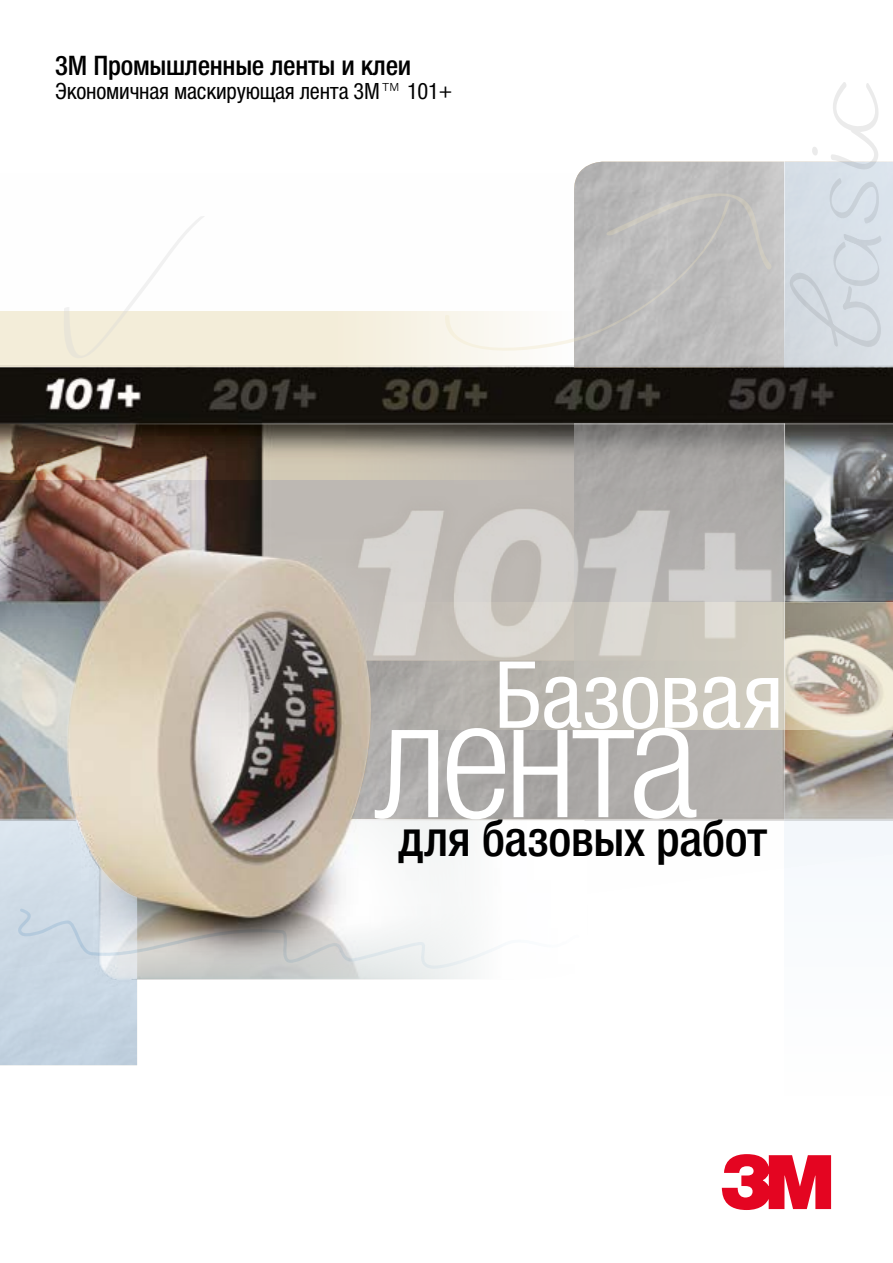
<style>
.page{position:relative;width:893px;height:1263px;background:#fff}
.page>*{position:absolute;margin:0;border:0;box-sizing:border-box;transform-origin:0 0}
.t1{font:300 condensed 165px "Helvetica Neue LTCYR";letter-spacing:-.04em;color:#fff}
.t2{font:condensed 93px "Helvetica Neue LTCYR";letter-spacing:-.01em;color:#fff}
.t3{font:500 condensed 49.5px "Helvetica Neue LTCYR";letter-spacing:-.005em;color:#000}
.t4{font:500 condensed 27px "Helvetica Neue LTCYR";letter-spacing:-.01em;color:#000}
.t5{font:condensed 22.5px "Helvetica Neue LTCYR";letter-spacing:-.01em;color:#000}
.s1{font-weight:300}
</style>
<div class="page">
<img style="left:0;top:367px;width:893px;height:613px">
<svg style="left:721px;top:1154px;width:110px;height:56px"></svg>
<img style="left:0;top:479px;width:137px;height:107px">
<img style="left:0;top:586px;width:137px;height:479px">
<img style="left:351px;top:678px;width:433px;height:141px">
<svg style="left:784px;top:425px;width:109px;height:555px"></svg>
<div style="left:784px;top:162px;width:109px;height:205px;background:#d6dfe7"></div>
<div style="left:0;top:311px;width:574px;height:56px;background:linear-gradient(to bottom,#f5efdd,#f2ecda)"></div>
<svg style="left:0;top:424px;width:574px;height:55px;background:#827567"></svg>
<svg style="left:443px;top:198px;width:288px;height:168px"></svg>
<svg style="left:603px;top:192px;width:170px;height:79px;background:#bebdbc"></svg>
<img style="left:574px;top:424px;width:210px;height:64px">
<svg style="left:359px;top:602px;width:534px;height:127px;background:#c1baaf"></svg>
<img style="left:339px;top:488px;width:452px;height:190px">
<svg style="left:787px;top:234px;width:94px;height:115px"></svg>
<svg style="left:828px;top:82px;width:55px;height:141px"></svg>
<svg style="left:812px;top:147px;width:6px;height:8px"></svg>
<svg style="left:11px;top:906px;width:571px;height:64px"></svg>
<svg style="left:61px;top:216px;width:145px;height:144px"></svg>
<hr style="left:0;top:423px;width:893px;height:1px;background:#fff">
<hr style="left:784px;top:423px;width:1px;height:435px;background:#fff">
<hr style="left:784px;top:150px;width:1px;height:217px;background:#fff">
<p class="t4" style="left:55px;top:50px;width:358px">3M Промышленные ленты и клеи</p>
<p class="t5" style="left:55px;top:78px;width:398px">Экономичная маскирующая лента 3M<span class="s1">™</span> 101+</p>
<h2 class="t2" style="left:494px;top:644px;width:291px">Базовая</h2>
<h1 class="t1" style="left:375px;top:670px;width:326px">лента</h1>
<h3 class="t3" style="left:398px;top:812px;width:370px">для базовых работ</h3>
</div>
